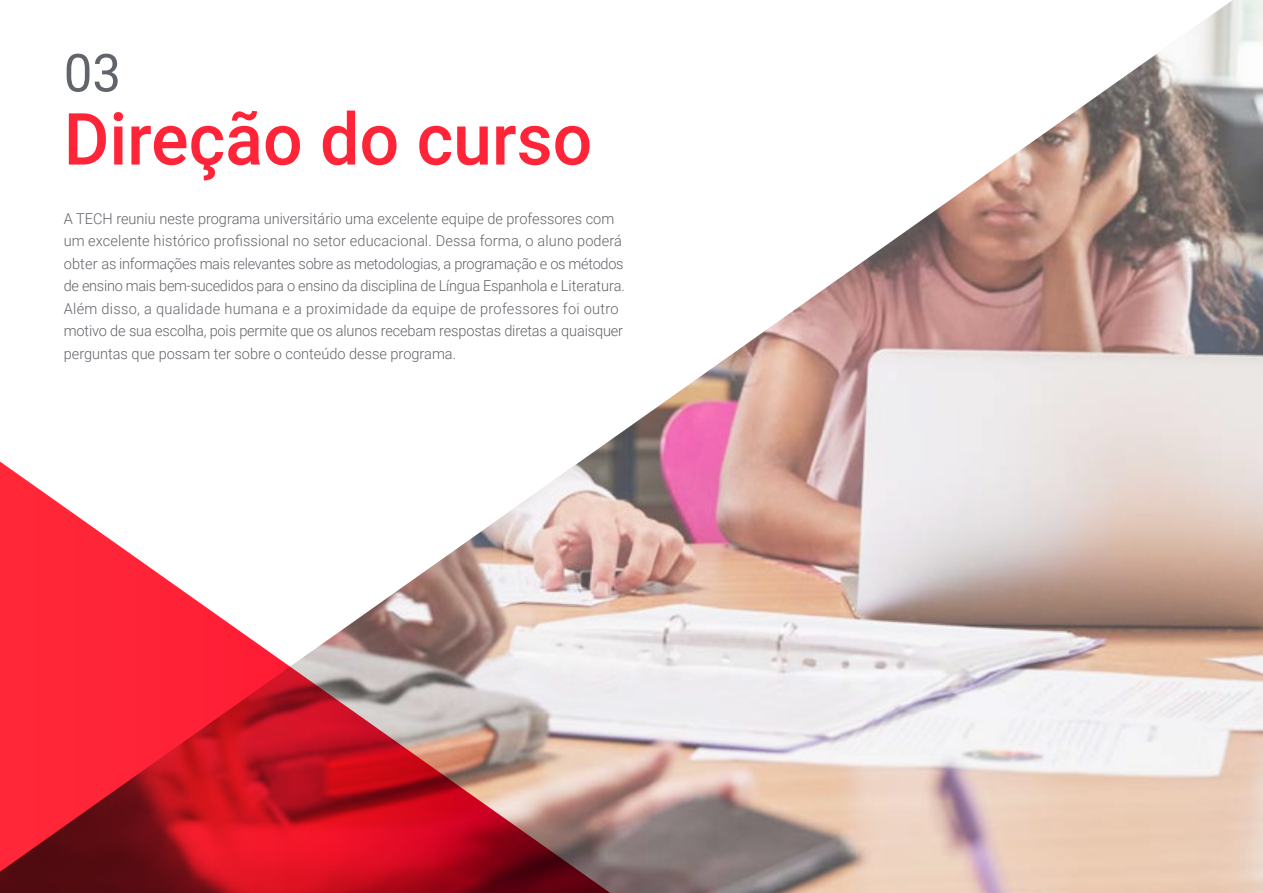
<style>
.page{position:relative;width:1263px;height:893px;background:#fff}
.page>*{position:absolute;margin:0;border:0;box-sizing:border-box;transform-origin:0 0}
.t1{font:500 72px "Roboto";color:#ff2438}
.t2{font:52.5px "Roboto";color:#61646a}
.t3{font:300 15px/22.5px "Roboto";color:#61646a}
</style>
<div class="page">
<img style="left:602px;top:0;width:661px;height:893px">
<svg style="left:0;top:446px;width:640px;height:447px"></svg>
<h2 class="t2" style="left:64px;top:36px;width:59px">03</h2>
<h1 class="t1" style="left:64px;top:89px;width:530px">Direção do curso</h1>
<p class="t3" style="left:64px;top:207px;width:563px">A TECH reuniu neste programa universitário uma excelente equipe de professores com um excelente histórico profissional no setor educacional. Dessa forma, o aluno poderá obter as informações mais relevantes sobre as metodologias, a programação e os métodos de ensino mais bem-sucedidos para o ensino da disciplina de Língua Espanhola e Literatura.<br>Além disso, a qualidade humana e a proximidade da equipe de professores foi outro motivo de sua escolha, pois permite que os alunos recebam respostas diretas a quaisquer perguntas que possam ter sobre o conteúdo desse programa.</p>
</div>
